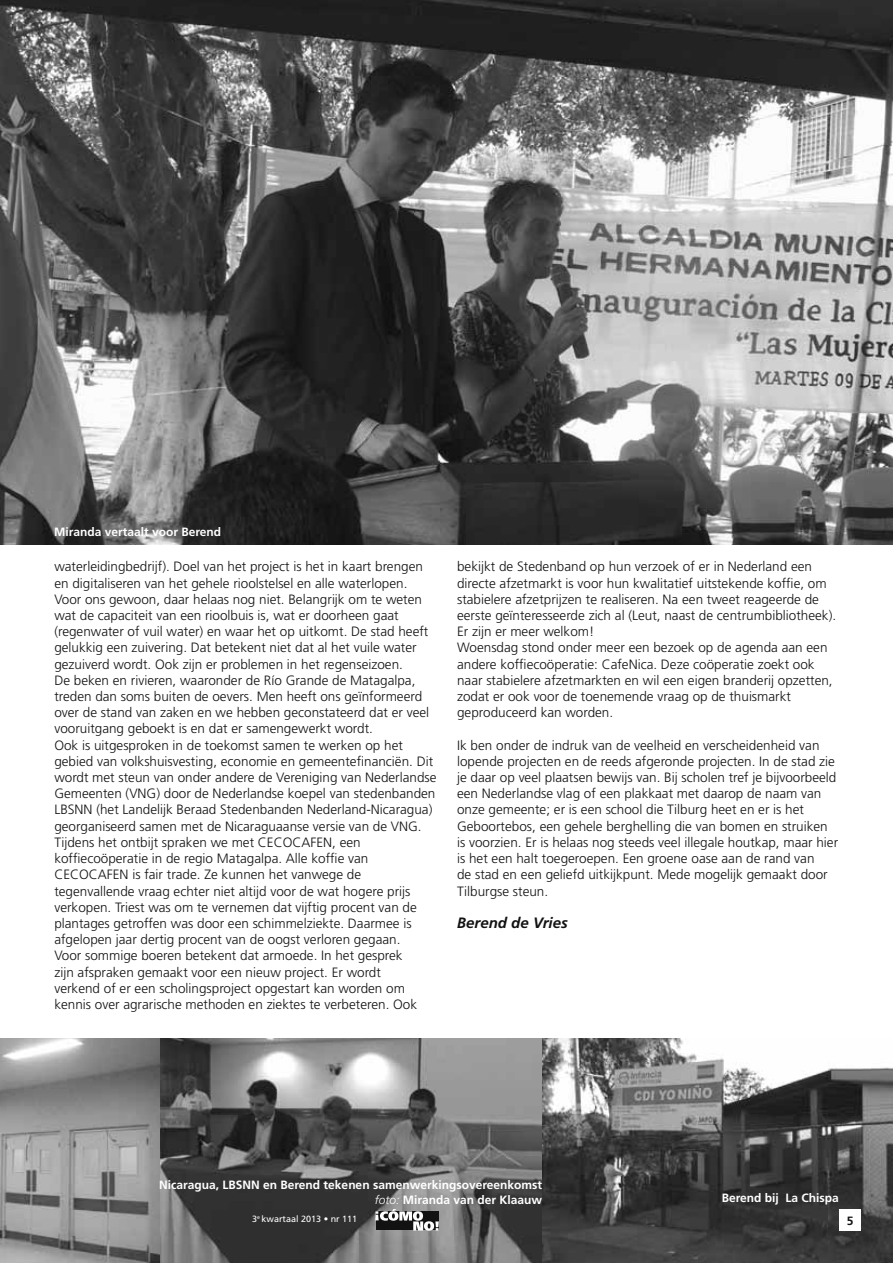
<style>
.page{position:relative;width:893px;height:1263px;background:#fff}
.page>*{position:absolute;margin:0;border:0;box-sizing:border-box;transform-origin:0 0}
.t1{font:italic 700 15px "Frutiger";color:#121212}
.t2{font:300 13.5px/16.2px "Frutiger";color:#121212}
.t3{font:700 12px/14.4px "Frutiger";color:#fff;text-align:right}
.t4{font:700 12px "Frutiger";color:#121212}
.t5{font:9px "Frutiger";color:#fff}
.s1{font-weight:300;font-style:italic}
</style>
<div class="page">
<img style="left:0;top:1039px;width:893px;height:224px">
<svg style="left:375px;top:1209px;width:64px;height:22px"></svg>
<div style="left:839px;top:1209px;width:22px;height:21px;background:#fff"></div>
<img style="left:0;top:0;width:893px;height:544px">
<p class="t3" style="left:54px;top:525px;width:169px">Miranda vertaalt voor Berend</p>
<p class="t2" style="left:54px;top:559px;width:384px">waterleidingbedrijf). Doel van het project is het in kaart brengen en digitaliseren van het gehele rioolstelsel en alle waterlopen.<br>Voor ons gewoon, daar helaas nog niet. Belangrijk om te weten wat de capaciteit van een rioolbuis is, wat er doorheen gaat (regenwater of vuil water) en waar het op uitkomt. De stad heeft gelukkig een zuivering. Dat betekent niet dat al het vuile water gezuiverd wordt. Ook zijn er problemen in het regenseizoen.<br>De beken en rivieren, waaronder de Río Grande de Matagalpa, treden dan soms buiten de oevers. Men heeft ons geïnformeerd over de stand van zaken en we hebben geconstateerd dat er veel vooruitgang geboekt is en dat er samengewerkt wordt.<br>Ook is uitgesproken in de toekomst samen te werken op het gebied van volkshuisvesting, economie en gemeentefinanciën. Dit wordt met steun van onder andere de Vereniging van Nederlandse Gemeenten (VNG) door de Nederlandse koepel van stedenbanden LBSNN (het Landelijk Beraad Stedenbanden Nederland-Nicaragua) georganiseerd samen met de Nicaraguaanse versie van de VNG.<br>Tijdens het ontbijt spraken we met CECOCAFEN, een koffiecoöperatie in de regio Matagalpa. Alle koffie van CECOCAFEN is fair trade. Ze kunnen het vanwege de tegenvallende vraag echter niet altijd voor de wat hogere prijs verkopen. Triest was om te vernemen dat vijftig procent van de plantages getroffen was door een schimmelziekte. Daarmee is afgelopen jaar dertig procent van de oogst verloren gegaan.<br>Voor sommige boeren betekent dat armoede. In het gesprek<br>zijn afspraken gemaakt voor een nieuw project. Er wordt<br>verkend of er een scholingsproject opgestart kan worden om kennis over agrarische methoden en ziektes te verbeteren. Ook</p>
<p class="t2" style="left:457px;top:559px;width:381px">bekijkt de Stedenband op hun verzoek of er in Nederland een directe afzetmarkt is voor hun kwalitatief uitstekende koffie, om stabielere afzetprijzen te realiseren. Na een tweet reageerde de eerste geïnteresseerde zich al (Leut, naast de centrumbibliotheek).<br>Er zijn er meer welkom!<br>Woensdag stond onder meer een bezoek op de agenda aan een andere koffiecoöperatie: CafeNica. Deze coöperatie zoekt ook naar stabielere afzetmarkten en wil een eigen branderij opzetten, zodat er ook voor de toenemende vraag op de thuismarkt geproduceerd kan worden.</p>
<p class="t2" style="left:457px;top:737px;width:383px">Ik ben onder de indruk van de veelheid en verscheidenheid van lopende projecten en de reeds afgeronde projecten. In de stad zie je daar op veel plaatsen bewijs van. Bij scholen tref je bijvoorbeeld een Nederlandse vlag of een plakkaat met daarop de naam van onze gemeente; er is een school die Tilburg heet en er is het Geboortebos, een gehele berghelling die van bomen en struiken is voorzien. Er is helaas nog steeds veel illegale houtkap, maar hier is het een halt toegeroepen. Een groene oase aan de rand van<br>de stad en een geliefd uitkijkpunt. Mede mogelijk gemaakt door Tilburgse steun.</p>
<p class="t1" style="left:457px;top:914px;width:112px">Berend de Vries</p>
<p class="t3" style="left:159px;top:1178px;width:384px">Nicaragua, LBSNN en Berend tekenen samenwerkingsovereenkomst <span class="s1">foto:</span> Miranda van der Klaauw</p>
<p class="t3" style="left:722px;top:1191px;width:119px">Berend bij La Chispa</p>
<p class="t5" style="left:252px;top:1214px;width:106px">3<sup>e</sup> kwartaal 2013 • nr 111</p>
<p class="t4" style="left:847px;top:1213px;width:8px">5</p>
</div>
